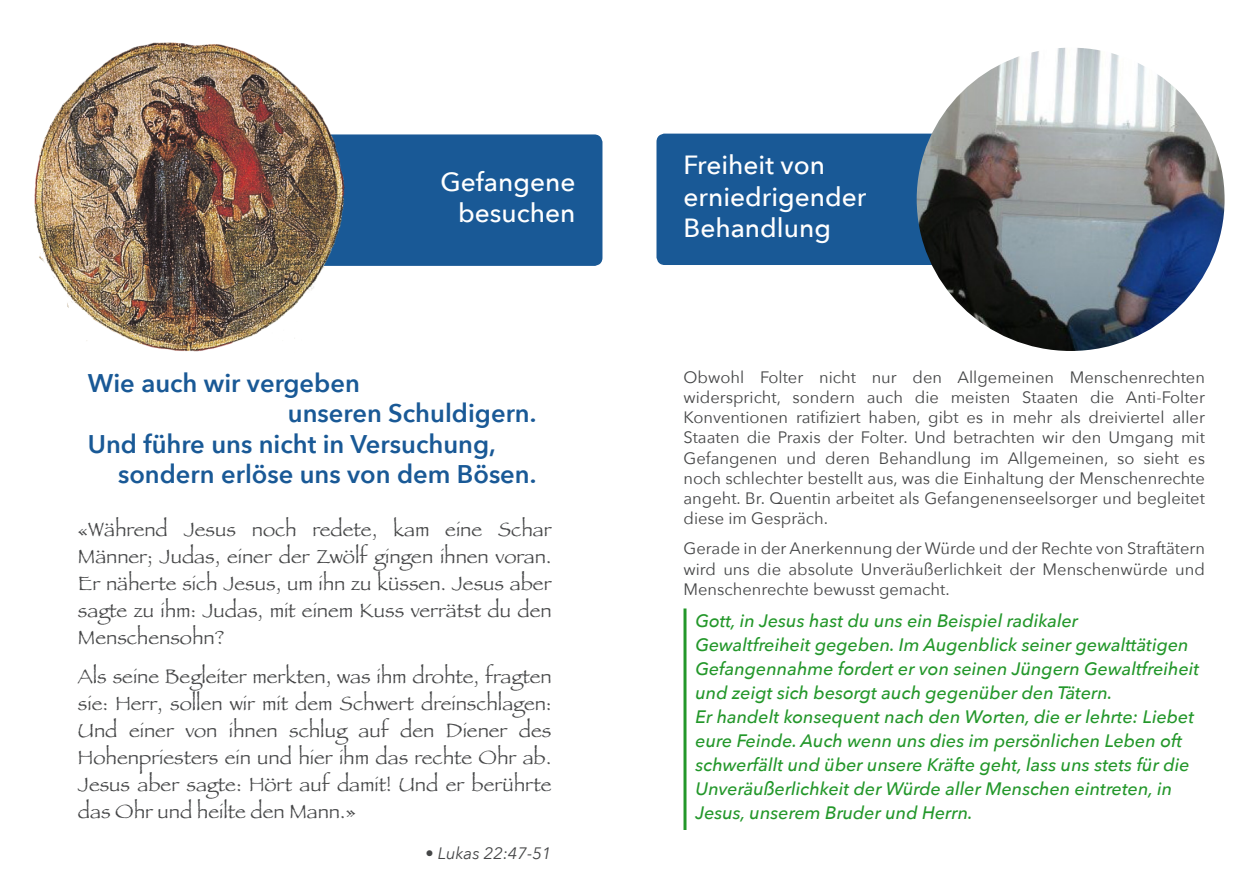
<style>
.page{position:relative;width:1259px;height:893px;background:#fff}
.page>*{position:absolute;margin:0;border:0;box-sizing:border-box;transform-origin:0 0}
.Tasks{font:500 26.25px/31.5px "Avenir Next";color:#fff;text-align:right}
.t1{font:600 25.5px "Avenir Next";color:#195996}
.t2{font:20.25px/27px "Papyrus";color:#454647;text-align:justify}
.t3{font:italic 500 18px/24px "Avenir Next";color:#23972a}
.t4{font:16.5px/20.2px "Avenir Next";color:#454647;text-align:justify}
.t5{font:italic 16.5px "Avenir Next";color:#454647}
</style>
<div class="page">
<div style="left:292px;top:135px;width:310px;height:130px;background:#195996;border-radius:8px"></div>
<div style="left:291px;top:134px;width:311px;height:132px;border:2px solid #195996;border-radius:8px"></div>
<img style="left:34px;top:42px;width:311px;height:310px">
<div style="left:657px;top:134px;width:306px;height:130px;background:#195996;border-radius:8px"></div>
<div style="left:656px;top:134px;width:308px;height:131px;border:2px solid #195996;border-radius:8px"></div>
<img style="left:916px;top:48px;width:308px;height:303px">
<hr style="left:683px;top:608px;width:3px;height:222px;background:#23972a">
<p class="Tasks" style="left:440px;top:165px;width:137px">Gefangene besuchen</p>
<p class="t1" style="left:88px;top:361px;width:273px">Wie auch wir vergeben</p>
<p class="t1" style="left:288px;top:391px;width:250px">unseren Schuldigern.</p>
<p class="t1" style="left:88px;top:422px;width:409px">Und führe uns nicht in Versuchung,</p>
<p class="t1" style="left:118px;top:453px;width:420px">sondern erlöse uns von dem Bösen.</p>
<p class="t2" style="left:78px;top:516px;width:475px">«Während Jesus noch redete, kam eine Schar Männer; Judas, einer der Zwölf gingen ihnen voran.<br>Er näherte sich Jesus, um ihn zu küssen. Jesus aber sagte zu ihm: Judas, mit einem Kuss verrätst du den Menschensohn?</p>
<p class="t2" style="left:78px;top:663px;width:475px">Als seine Begleiter merkten, was ihm drohte, fragten sie: Herr, sollen wir mit dem Schwert dreinschlagen:<br>Und einer von ihnen schlug auf den Diener des Hohenpriesters ein und hier ihm das rechte Ohr ab.<br>Jesus aber sagte: Hört auf damit! Und er berührte das Ohr und heilte den Mann.»</p>
<p class="t5" style="left:425px;top:839px;width:127px">• Lukas 22:47-51</p>
<p class="Tasks" style="left:683px;top:148px;width:184px;text-align:left">Freiheit von erniedrigender<br>Behandlung</p>
<p class="t4" style="left:683px;top:366px;width:523px">Obwohl Folter nicht nur den Allgemeinen Menschenrechten widerspricht, sondern auch die meisten Staaten die Anti-Folter Konventionen ratifiziert haben, gibt es in mehr als dreiviertel aller Staaten die Praxis der Folter. Und betrachten wir den Umgang mit Gefangenen und deren Behandlung im Allgemeinen, so sieht es noch schlechter bestellt aus, was die Einhaltung der Menschenrechte angeht. Br. Quentin arbeitet als Gefangenenseelsorger und begleitet diese im Gespräch.</p>
<p class="t4" style="left:683px;top:538px;width:523px">Gerade in der Anerkennung der Würde und der Rechte von Straftätern wird uns die absolute Unveräußerlichkeit der Menschenwürde und Menschenrechte bewusst gemacht.</p>
<p class="t3" style="left:695px;top:607px;width:505px">Gott, in Jesus hast du uns ein Beispiel radikaler<br>Gewaltfreiheit gegeben. Im Augenblick seiner gewalttätigen Gefangennahme fordert er von seinen Jüngern Gewaltfreiheit und zeigt sich besorgt auch gegenüber den Tätern.</p>
<p class="t3" style="left:695px;top:703px;width:500px">Er handelt konsequent nach den Worten, die er lehrte: Liebet eure Feinde. Auch wenn uns dies im persönlichen Leben oft schwerfällt und über unsere Kräfte geht, lass uns stets für die Unveräußerlichkeit der Würde aller Menschen eintreten, in Jesus, unserem Bruder und Herrn.</p>
</div>
